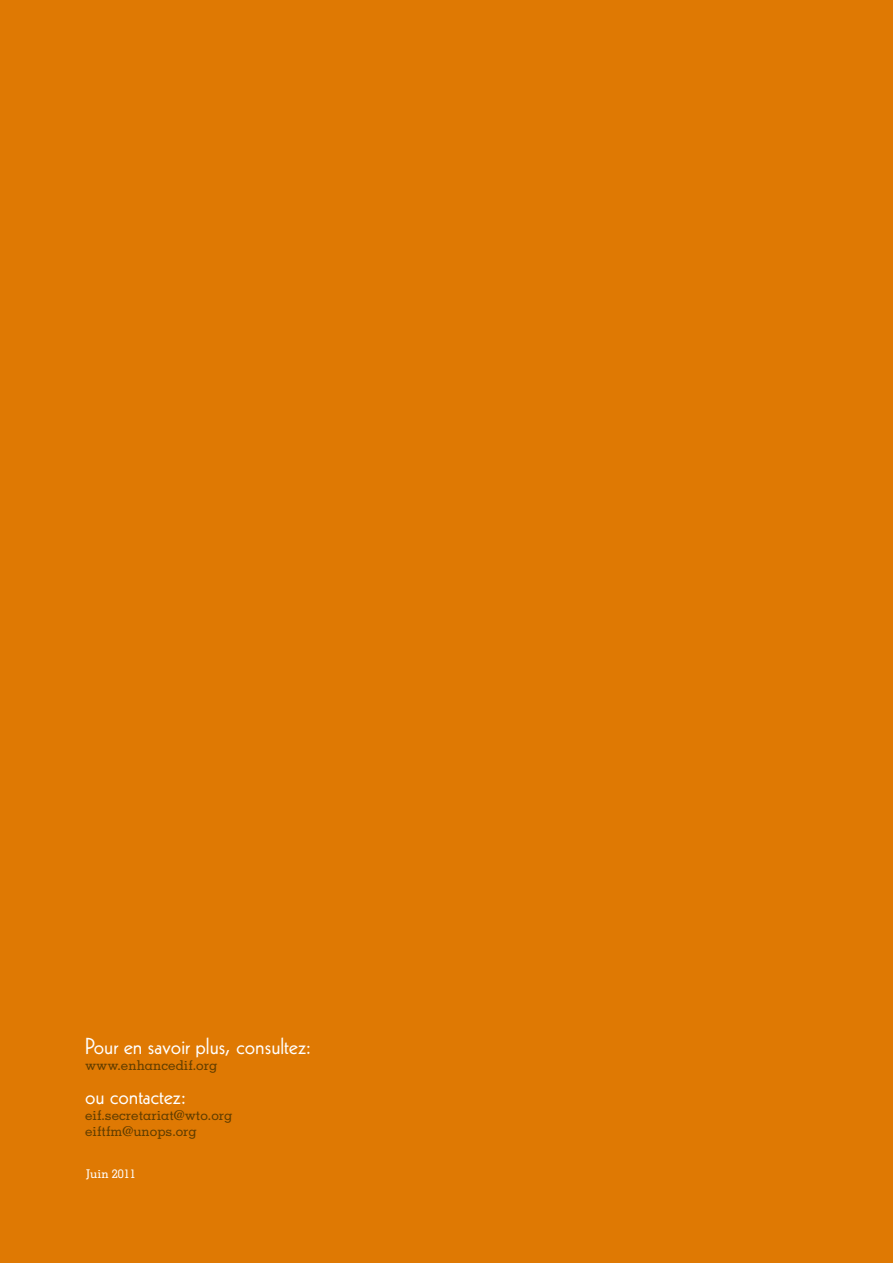
<style>
.page{position:relative;width:893px;height:1263px;background:#df7903}
.page>*{position:absolute;margin:0;border:0;box-sizing:border-box;transform-origin:0 0}
.t1{font:22.5px "Kabel LT Std";color:#fff}
.t2{font:500 13.5px/16.2px "Memphis LT Std";color:#613d00}
.t3{font:500 12px "Memphis LT Std";color:#fff}
</style>
<div class="page">
<h1 class="t1" style="left:85px;top:1033px;width:228px">Pour en savoir plus, consultez:</h1>
<p class="t2" style="left:85px;top:1057px;width:134px">www.enhancedif.org</p>
<h1 class="t1" style="left:85px;top:1082px;width:103px">ou contactez:</h1>
<p class="t2" style="left:85px;top:1107px;width:149px">eif.secretariat@wto.org eiftfm@unops.org</p>
<p class="t3" style="left:86px;top:1166px;width:51px">Juin 2011</p>
</div>
